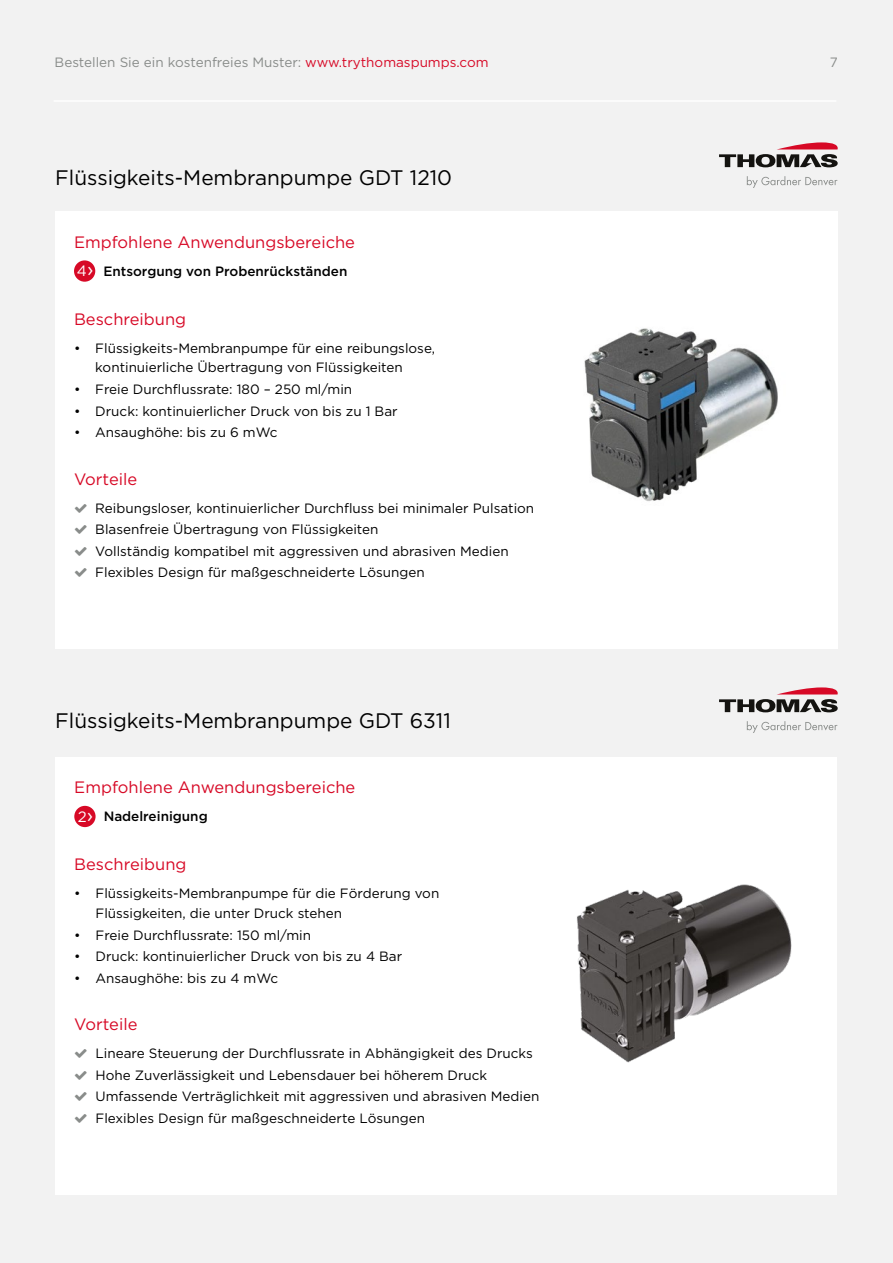
<style>
.page{position:relative;width:893px;height:1263px;background:#f2f2f2}
.page>*{position:absolute;margin:0;border:0;box-sizing:border-box;transform-origin:0 0}
.t1{font:21px "Gotham";color:#000}
.t2{font:16.5px "Gotham";color:#d70926}
.t3{font:13.5px/21.6px "Gotham";color:#000}
.t4{font:13.5px "Gotham";color:#898c8a}
.t5{font:500 13.5px "Gotham";color:#000}
.s1{color:#d70926}
.s2{font-weight:400;font-size:15px;color:#fff}
.s3{font-weight:400;font-size:19.5px;color:#fff}
</style>
<div class="page">
<hr style="left:54px;top:100px;width:782px;height:2px;background:#fff">
<div style="left:55px;top:757px;width:782px;height:438px;background:#fff"></div>
<div style="left:74px;top:806px;width:22px;height:21px;background:#d70926;border-radius:50%"></div>
<img style="left:577px;top:884px;width:215px;height:179px">
<div style="left:55px;top:211px;width:783px;height:437px;background:#fff"></div>
<div style="left:74px;top:260px;width:21px;height:22px;background:#d70926;border-radius:50%"></div>
<img style="left:584px;top:328px;width:194px;height:173px">
<svg style="left:719px;top:142px;width:119px;height:25px"></svg>
<svg style="left:747px;top:176px;width:90px;height:12px"></svg>
<svg style="left:719px;top:687px;width:119px;height:25px"></svg>
<svg style="left:747px;top:721px;width:90px;height:12px"></svg>
<p class="t4" style="left:55px;top:54px;width:435px">Bestellen Sie ein kostenfreies Muster: <span class="s1">www.trythomaspumps.com</span></p>
<p class="t4" style="left:830px;top:54px;width:10px">7</p>
<h1 class="t1" style="left:55px;top:166px;width:398px">Flüssigkeits-Membranpumpe GDT 1210</h1>
<p class="t2" style="left:74px;top:233px;width:283px">Empfohlene Anwendungsbereiche</p>
<p class="t5" style="left:77px;top:263px;width:272px"><span class="s2">4</span><span class="s3">›</span> Entsorgung von Probenrückständen</p>
<p class="t2" style="left:74px;top:310px;width:114px">Beschreibung</p>
<p class="t3" style="left:95px;top:338px;width:341px;line-height:19.5px;text-indent:-21px">• Flüssigkeits-Membranpumpe für eine reibungslose, kontinuierliche Übertragung von Flüssigkeiten</p>
<p class="t3" style="left:74px;top:378px;width:280px">• Freie Durchflussrate: 180 – 250 ml/min</p>
<p class="t3" style="left:74px;top:400px;width:325px">• Druck: kontinuierlicher Druck von bis zu 1 Bar</p>
<p class="t3" style="left:74px;top:421px;width:205px">• Ansaughöhe: bis zu 6 mWc</p>
<p class="t2" style="left:74px;top:469px;width:65px">Vorteile</p>
<p class="t3" style="left:95px;top:497px;width:440px">Reibungsloser, kontinuierlicher Durchfluss bei minimaler Pulsation Blasenfreie Übertragung von Flüssigkeiten<br>Vollständig kompatibel mit aggressiven und abrasiven Medien Flexibles Design für maßgeschneiderte Lösungen</p>
<h1 class="t1" style="left:55px;top:709px;width:397px">Flüssigkeits-Membranpumpe GDT 6311</h1>
<p class="t2" style="left:74px;top:778px;width:283px">Empfohlene Anwendungsbereiche</p>
<p class="t5" style="left:78px;top:809px;width:131px"><span class="s2">2</span><span class="s3">›</span> Nadelreinigung</p>
<p class="t2" style="left:74px;top:855px;width:114px">Beschreibung</p>
<p class="t3" style="left:96px;top:884px;width:345px;line-height:19.5px;text-indent:-21px">• Flüssigkeits-Membranpumpe für die Förderung von<br>Flüssigkeiten, die unter Druck stehen</p>
<p class="t3" style="left:74px;top:924px;width:238px">• Freie Durchflussrate: 150 ml/min</p>
<p class="t3" style="left:74px;top:945px;width:329px">• Druck: kontinuierlicher Druck von bis zu 4 Bar</p>
<p class="t3" style="left:74px;top:967px;width:205px">• Ansaughöhe: bis zu 4 mWc</p>
<p class="t2" style="left:74px;top:1015px;width:65px">Vorteile</p>
<p class="t3" style="left:96px;top:1042px;width:445px">Lineare Steuerung der Durchflussrate in Abhängigkeit des Drucks Hohe Zuverlässigkeit und Lebensdauer bei höherem Druck Umfassende Verträglichkeit mit aggressiven und abrasiven Medien Flexibles Design für maßgeschneiderte Lösungen</p>
</div>
